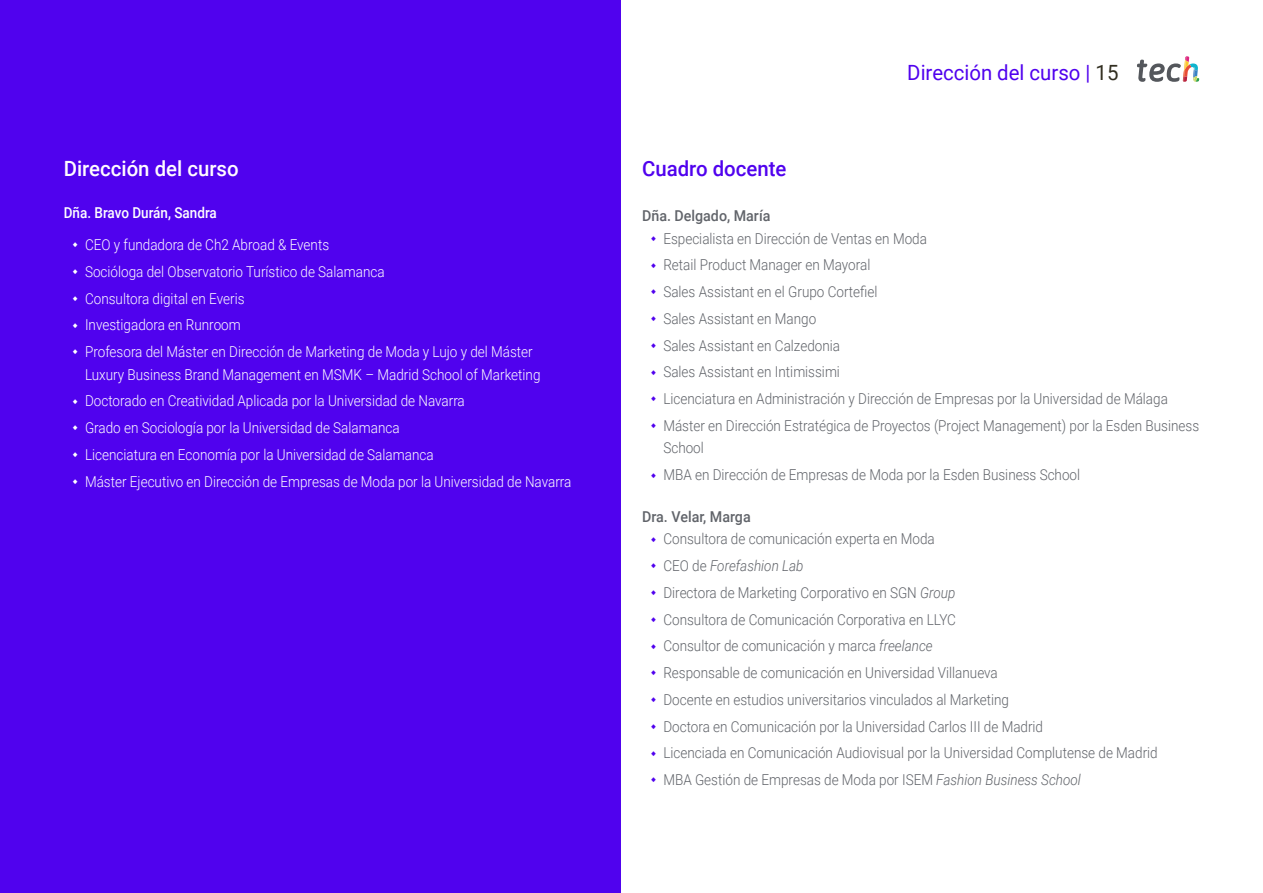
<style>
.page{position:relative;width:1263px;height:893px;background:#fff}
.page>*{position:absolute;margin:0;border:0;box-sizing:border-box;transform-origin:0 0}
.t1{font:21px "Roboto";color:#5002ee}
.t2{font:500 21px "Roboto";color:#fffbff}
.t3{font:500 21px "Roboto";color:#5002ee}
.t4{font:300 15px/26.7px "Roboto";color:#61646a;scale:.9 1}
.t5{font:300 15px/26.7px "Roboto";color:#fff;scale:.9 1}
.t6{font:500 15px "Roboto";color:#61646a;scale:.95 1}
.t7{font:500 15px "Roboto";color:#fff;scale:.9 1}
.s1{color:#312e20}
.s2{font-style:italic}
</style>
<div class="page">
<div style="left:0;top:0;width:621px;height:893px;background:#5002ee"></div>
<svg style="left:1137px;top:56px;width:62px;height:26px"></svg>
<h1 class="t2" style="left:64px;top:154px;width:176px">Dirección del curso</h1>
<p class="t7" style="left:64px;top:202px;width:172px">Dña. Bravo Durán, Sandra</p>
<p class="t5" style="left:85px;top:231px;width:499px">CEO y fundadora de Ch2 Abroad &amp; Events<br>Socióloga del Observatorio Turístico de Salamanca<br>Consultora digital en Everis<br>Investigadora en Runroom<br>Profesora del Máster en Dirección de Marketing de Moda y Lujo y del Máster</p>
<p class="t5" style="left:85px;top:360px;width:542px">Luxury Business Brand Management en MSMK – Madrid School of Marketing Doctorado en Creatividad Aplicada por la Universidad de Navarra<br>Grado en Sociología por la Universidad de Salamanca<br>Licenciatura en Economía por la Universidad de Salamanca<br>Máster Ejecutivo en Dirección de Empresas de Moda por la Universidad de Navarra</p>
<h1 class="t3" style="left:642px;top:154px;width:146px">Cuadro docente</h1>
<h1 class="t1" style="left:907px;top:57px;width:213px">Dirección del curso | <span class="s1">15</span></h1>
<p class="t6" style="left:642px;top:205px;width:137px">Dña. Delgado, María</p>
<p class="t4" style="left:663px;top:224px;width:597px">Especialista en Dirección de Ventas en Moda<br>Retail Product Manager en Mayoral<br>Sales Assistant en el Grupo Cortefiel<br>Sales Assistant en Mango<br>Sales Assistant en Calzedonia<br>Sales Assistant en Intimissimi<br>Licenciatura en Administración y Dirección de Empresas por la Universidad de Málaga Máster en Dirección Estratégica de Proyectos (Project Management) por la Esden Business</p>
<p class="t4" style="left:663px;top:434px;width:465px">School<br>MBA en Dirección de Empresas de Moda por la Esden Business School</p>
<p class="t6" style="left:642px;top:506px;width:116px">Dra. Velar, Marga</p>
<p class="t4" style="left:663px;top:525px;width:551px">Consultora de comunicación experta en Moda<br>CEO de <span class="s2">Forefashion Lab<br></span>Directora de Marketing Corporativo en SGN <span class="s2">Group<br></span>Consultora de Comunicación Corporativa en LLYC<br>Consultor de comunicación y marca <span class="s2">freelance<br></span>Responsable de comunicación en Universidad Villanueva<br>Docente en estudios universitarios vinculados al Marketing<br>Doctora en Comunicación por la Universidad Carlos III de Madrid<br>Licenciada en Comunicación Audiovisual por la Universidad Complutense de Madrid MBA Gestión de Empresas de Moda por ISEM <span class="s2">Fashion Business School</span></p>
</div>
